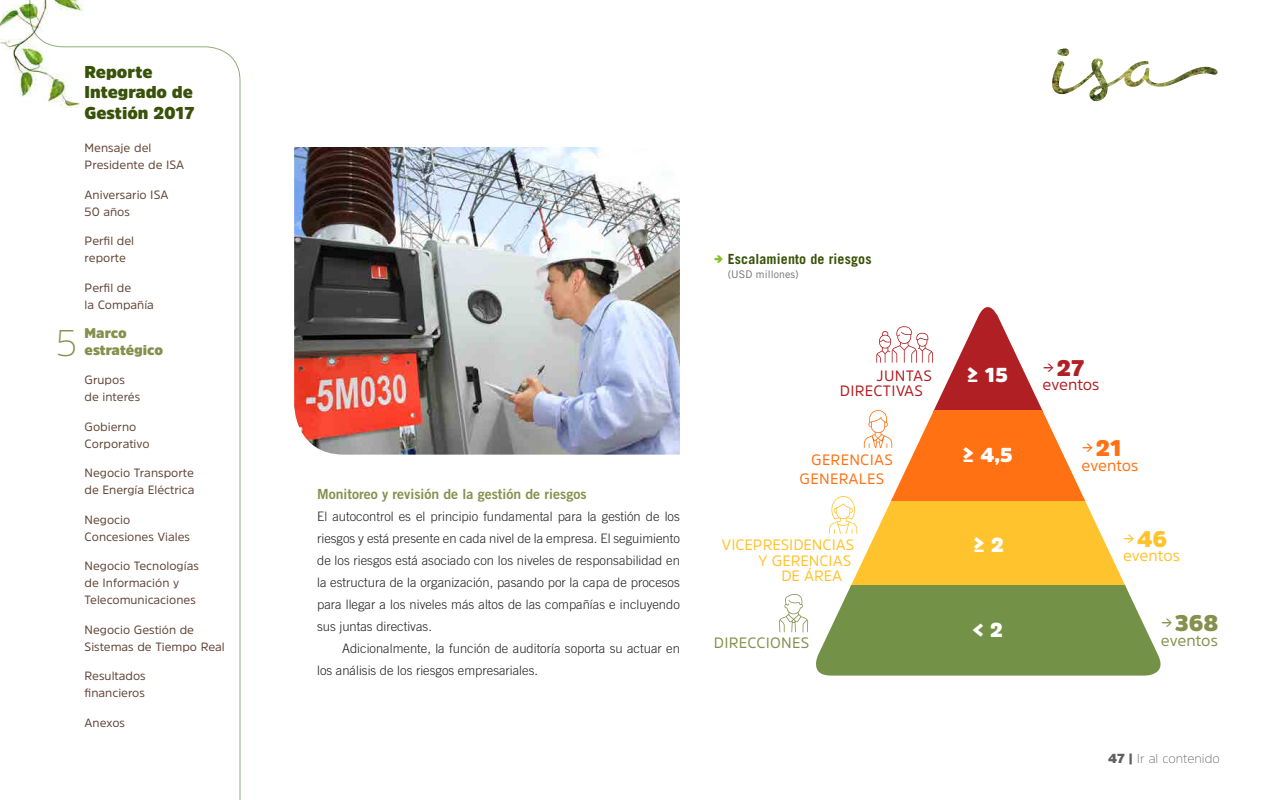
<style>
.page{position:relative;width:1280px;height:800px;background:#fff}
.page>*{position:absolute;margin:0;border:0;box-sizing:border-box;transform-origin:0 0}
.t1{font:200 37.1px "Amsi Pro";color:#85904d}
.t2{font:900 22.4px "Amsi Pro";color:#85904d}
.t3{font:900 22.4px "Amsi Pro";color:#b01f23}
.t4{font:900 22.4px "Amsi Pro";color:#ff7112}
.t5{font:900 22.4px "Amsi Pro";color:#ffc32d}
.t6{font:900 20px "Amsi Pro";color:#fff}
.t7{font:900 17px/20.4px "Amsi Pro";color:#385209}
.t8{font:15.7px "Amsi Pro";letter-spacing:-.005em;color:#b01f23}
.t9{font:15.7px "Amsi Pro";letter-spacing:-.005em;color:#ff7112}
.t10{font:15.7px "Amsi Pro";letter-spacing:-.005em;color:#ffc32d}
.t11{font:15.7px "Amsi Pro";letter-spacing:-.005em;color:#85904d}
.t12{font:15px "Amsi Pro";color:#ffc32d}
.t13{font:15px "Amsi Pro";letter-spacing:.02em;color:#ff7112}
.t14{font:15px/15.3px "Amsi Pro";letter-spacing:.02em;color:#b01f23}
.t15{font:15px "Amsi Pro";letter-spacing:.02em;color:#85904d}
.t16{font:14px "Trade Gothic Bold Two";color:#85904d}
.t17{font:700 14px "Trade Gothic";letter-spacing:.01em;color:#385209}
.t18{font:900 14px/17px "Amsi Pro";color:#85904d}
.t19{font:300 13px/22px "Trade Gothic";color:#222;text-align:justify}
.t20{font:200 13px "Amsi Pro";color:#606060}
.t21{font:12px/17px "Amsi Pro";color:#604334}
.t22{font:10.5px "Trade Gothic";letter-spacing:.01em;color:#6c6c6c}
.s1{font-weight:400;font-size:17.9px}
.s2{color:#fff}
.s3{font-weight:900}
</style>
<div class="page">
<svg style="left:933px;top:307px;width:110px;height:104px;fill:#b01f23"></svg>
<svg style="left:851px;top:501px;width:274px;height:84px;background:#ffcb4a"></svg>
<svg style="left:863px;top:411px;width:223px;height:90px;fill:#ff7112"></svg>
<div style="left:809px;top:585px;width:359px;height:91px;background:#749148"></div>
<svg style="left:779px;top:594px;width:29px;height:38px"></svg>
<svg style="left:829px;top:496px;width:28px;height:38px"></svg>
<svg style="left:864px;top:410px;width:28px;height:38px"></svg>
<svg style="left:876px;top:326px;width:57px;height:37px"></svg>
<img style="left:294px;top:147px;width:386px;height:308px">
<svg style="left:107px;top:46px;width:134px;height:754px"></svg>
<img style="left:0;top:0;width:107px;height:108px">
<img style="left:1052px;top:48px;width:165px;height:54px">
<h3 class="t7" style="left:84px;top:62px;width:112px">Reporte<br>Integrado de<br>Gestión 2017</h3>
<h1 class="t1" style="left:56px;top:317px;width:23px">5</h1>
<p class="t21" style="left:85px;top:139px;width:101px">Mensaje del<br>Presidente de ISA</p>
<p class="t21" style="left:85px;top:186px;width:85px">Aniversario ISA<br>50 años</p>
<p class="t21" style="left:85px;top:232px;width:51px">Perfil del reporte</p>
<p class="t21" style="left:85px;top:279px;width:71px">Perfil de<br>la Compañía</p>
<p class="t18" style="left:85px;top:324px;width:80px">Marco estratégico</p>
<p class="t21" style="left:85px;top:371px;width:57px">Grupos de interés</p>
<p class="t21" style="left:85px;top:418px;width:67px">Gobierno<br>Corporativo</p>
<p class="t21" style="left:85px;top:464px;width:111px">Negocio Transporte de Energía Eléctrica</p>
<p class="t21" style="left:85px;top:511px;width:107px">Negocio<br>Concesiones Viales</p>
<p class="t21" style="left:85px;top:557px;width:116px">Negocio Tecnologías de Información y<br>Telecomunicaciones</p>
<p class="t21" style="left:85px;top:621px;width:142px">Negocio Gestión de<br>Sistemas de Tiempo Real</p>
<p class="t21" style="left:85px;top:667px;width:63px">Resultados financieros</p>
<p class="t21" style="left:85px;top:714px;width:42px">Anexos</p>
<p class="t16" style="left:317px;top:485px;width:271px">Monitoreo y revisión de la gestión de riesgos</p>
<p class="t19" style="left:317px;top:505px;width:364px">El autocontrol es el principio fundamental para la gestión de los riesgos y está presente en cada nivel de la empresa. El seguimiento de los riesgos está asociado con los niveles de responsabilidad en la estructura de la organización, pasando por la capa de procesos para llegar a los niveles más altos de las compañías e incluyendo sus juntas directivas.</p>
<p class="t19" style="left:317px;top:637px;width:364px;text-indent:25px">Adicionalmente, la función de auditoría soporta su actuar en los análisis de los riesgos empresariales.</p>
<p class="t17" style="left:728px;top:250px;width:145px">Escalamiento de riesgos</p>
<p class="t22" style="left:728px;top:268px;width:73px">(USD millones)</p>
<p class="t14" style="left:840px;top:367px;width:93px;text-indent:37px">JUNTAS<br>DIRECTIVAS</p>
<h3 class="t6" style="left:967px;top:361px;width:43px">≥ 15</h3>
<h2 class="t3" style="left:1043px;top:352px;width:43px"><span class="s1">→</span>27</h2>
<p class="t8" style="left:1043px;top:374px;width:58px">eventos</p>
<h2 class="t4" style="left:1082px;top:433px;width:41px"><span class="s1">→</span>21</h2>
<h3 class="t6" style="left:962px;top:441px;width:52px">≥ 4,5</h3>
<p class="t13" style="left:811px;top:450px;width:83px">GERENCIAS</p>
<p class="t9" style="left:1082px;top:454px;width:58px">eventos</p>
<p class="t13" style="left:800px;top:468px;width:86px">GENERALES</p>
<p class="t12" style="left:721px;top:535px;width:134px">VICEPRESIDENCIAS</p>
<p class="t12" style="left:758px;top:550px;width:98px">Y GERENCIAS<span class="s2">.</span></p>
<p class="t12" style="left:781px;top:565px;width:66px">DE ÁREA<span class="s2">.</span></p>
<h3 class="t6" style="left:973px;top:531px;width:32px">≥ 2</h3>
<h2 class="t5" style="left:1123px;top:523px;width:46px"><span class="s1">→</span>46</h2>
<p class="t10" style="left:1123px;top:545px;width:58px">eventos</p>
<h2 class="t2" style="left:1161px;top:608px;width:59px"><span class="s1">→</span>368</h2>
<h3 class="t6" style="left:972px;top:616px;width:32px">&lt; 2</h3>
<p class="t15" style="left:714px;top:633px;width:97px">DIRECCIONES</p>
<p class="t11" style="left:1161px;top:629px;width:58px">eventos</p>
<p class="t20" style="left:1108px;top:749px;width:113px"><span class="s3">47 |</span> Ir al contenido</p>
</div>
